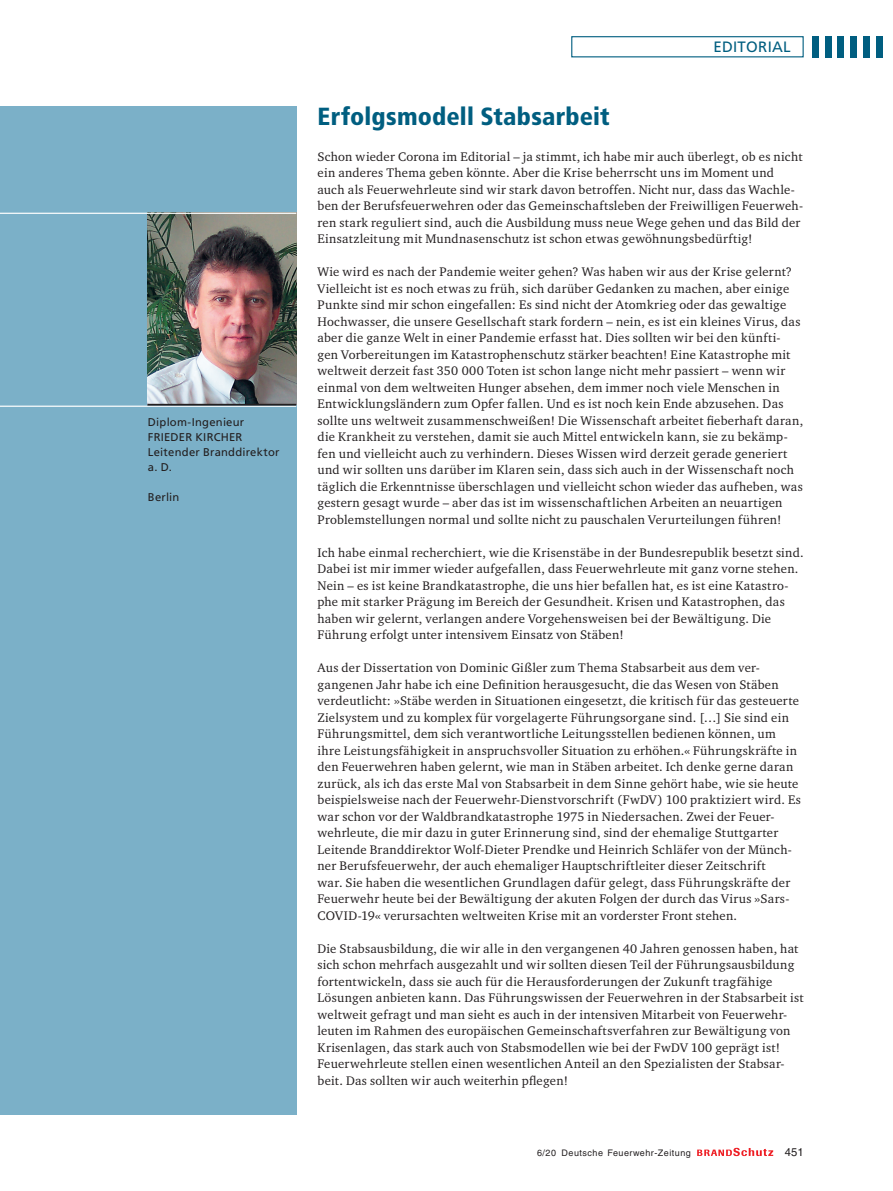
<style>
.page{position:relative;width:893px;height:1191px;background:#fff}
.page>*{position:absolute;margin:0;border:0;box-sizing:border-box;transform-origin:0 0}
.t1{font:900 condensed 24.75px "Frutiger LT";letter-spacing:.005em;color:#005e80}
.t2{font:15px "Frutiger LT";letter-spacing:.02em;color:#005e80}
.t3{font:12.75px/16.5px "Charter ITC";letter-spacing:.02em;color:#231f20}
.t4{font:11.25px/15px "Frutiger LT";letter-spacing:.02em;color:#231f20}
.t5{font:11.25px "Helvetica LT";color:#231f20}
.t6{font:9px "Helvetica LT";letter-spacing:.055em;color:#231f20}
</style>
<div class="page">
<div style="left:571px;top:36px;width:233px;height:21px;border:1px solid #005e80"></div>
<div style="left:812px;top:36px;width:7px;height:22px;background:#005e80"></div>
<div style="left:825px;top:36px;width:6px;height:22px;background:#005e80"></div>
<div style="left:838px;top:36px;width:6px;height:22px;background:#005e80"></div>
<div style="left:850px;top:36px;width:7px;height:22px;background:#005e80"></div>
<div style="left:863px;top:36px;width:7px;height:21px;background:#005e80"></div>
<div style="left:876px;top:36px;width:6px;height:21px;background:#005e80"></div>
<svg style="left:697px;top:1147px;width:76px;height:9px"></svg>
<div style="left:0;top:106px;width:296px;height:1008px;background:#7bb0c8"></div>
<img style="left:147px;top:214px;width:149px;height:190px">
<hr style="left:0;top:213px;width:296px;height:1px;background:#fff">
<hr style="left:0;top:405px;width:296px;height:2px;background:#fff">
<hr style="left:147px;top:404px;width:149px;height:1px;background:#231f20">
<p class="t4" style="left:148px;top:415px;width:133px">Diplom-Ingenieur<br>FRIEDER KIRCHER<br>Leitender Branddirektor a. D.</p>
<p class="t4" style="left:148px;top:490px;width:33px">Berlin</p>
<p class="t2" style="left:713px;top:38px;width:79px">EDITORIAL</p>
<h1 class="t1" style="left:317px;top:101px;width:294px">Erfolgsmodell Stabsarbeit</h1>
<p class="t3" style="left:317px;top:148px;width:487px">Schon wieder Corona im Editorial – ja stimmt, ich habe mir auch überlegt, ob es nicht ein anderes Thema geben könnte. Aber die Krise beherrscht uns im Moment und auch als Feuerwehrleute sind wir stark davon betroffen. Nicht nur, dass das Wachle&shy;ben der Berufsfeuerwehren oder das Gemeinschaftsleben der Freiwilligen Feuerweh&shy;ren stark reguliert sind, auch die Ausbildung muss neue Wege gehen und das Bild der Einsatzleitung mit Mundnasenschutz ist schon etwas gewöhnungsbedürftig!</p>
<p class="t3" style="left:317px;top:263px;width:487px">Wie wird es nach der Pandemie weiter gehen? Was haben wir aus der Krise gelernt?<br>Vielleicht ist es noch etwas zu früh, sich darüber Gedanken zu machen, aber einige Punkte sind mir schon eingefallen: Es sind nicht der Atomkrieg oder das gewaltige Hochwasser, die unsere Gesellschaft stark fordern – nein, es ist ein kleines Virus, das aber die ganze Welt in einer Pandemie erfasst hat. Dies sollten wir bei den künfti&shy;gen Vorbereitungen im Katastrophenschutz stärker beachten! Eine Katastrophe mit weltweit derzeit fast 350 000 Toten ist schon lange nicht mehr passiert – wenn wir einmal von dem weltweiten Hunger absehen, dem immer noch viele Menschen in Entwicklungsländern zum Opfer fallen. Und es ist noch kein Ende abzusehen. Das sollte uns weltweit zusammenschweißen! Die Wissenschaft arbeitet fieberhaft daran, die Krankheit zu verstehen, damit sie auch Mittel entwickeln kann, sie zu bekämp&shy;fen und vielleicht auch zu verhindern. Dieses Wissen wird derzeit gerade generiert und wir sollten uns darüber im Klaren sein, dass sich auch in der Wissenschaft noch täglich die Erkenntnisse überschlagen und vielleicht schon wieder das aufheben, was gestern gesagt wurde – aber das ist im wissenschaftlichen Arbeiten an neuartigen Problemstellungen normal und sollte nicht zu pauschalen Verurteilungen führen!</p>
<p class="t3" style="left:317px;top:544px;width:488px">Ich habe einmal recherchiert, wie die Krisenstäbe in der Bundesrepublik besetzt sind.<br>Dabei ist mir immer wieder aufgefallen, dass Feuerwehrleute mit ganz vorne stehen.<br>Nein – es ist keine Brandkatastrophe, die uns hier befallen hat, es ist eine Katastro&shy;phe mit starker Prägung im Bereich der Gesundheit. Krisen und Katastrophen, das haben wir gelernt, verlangen andere Vorgehensweisen bei der Bewältigung. Die Führung erfolgt unter intensivem Einsatz von Stäben!</p>
<p class="t3" style="left:317px;top:659px;width:485px">Aus der Dissertation von Dominic Gißler zum Thema Stabsarbeit aus dem ver&shy;gangenen Jahr habe ich eine Definition herausgesucht, die das Wesen von Stäben verdeutlicht: »Stäbe werden in Situationen eingesetzt, die kritisch für das gesteuerte Zielsystem und zu komplex für vorgelagerte Führungsorgane sind. […] Sie sind ein Führungsmittel, dem sich verantwortliche Leitungsstellen bedienen können, um ihre Leistungsfähigkeit in anspruchsvoller Situation zu erhöhen.« Führungskräfte in den Feuerwehren haben gelernt, wie man in Stäben arbeitet. Ich denke gerne daran zurück, als ich das erste Mal von Stabsarbeit in dem Sinne gehört habe, wie sie heute beispielsweise nach der Feuerwehr-Dienstvorschrift (FwDV) 100 praktiziert wird. Es war schon vor der Waldbrandkatastrophe 1975 in Niedersachen. Zwei der Feuer&shy;wehrleute, die mir dazu in guter Erinnerung sind, sind der ehemalige Stuttgarter Leitende Branddirektor Wolf-Dieter Prendke und Heinrich Schläfer von der Münch&shy;ner Berufsfeuerwehr, der auch ehemaliger Hauptschriftleiter dieser Zeitschrift<br>war. Sie haben die wesentlichen Grundlagen dafür gelegt, dass Führungskräfte der Feuerwehr heute bei der Bewältigung der akuten Folgen der durch das Virus »Sars-COVID-19« verursachten weltweiten Krise mit an vorderster Front stehen.</p>
<p class="t3" style="left:317px;top:940px;width:488px">Die Stabsausbildung, die wir alle in den vergangenen 40 Jahren genossen haben, hat sich schon mehrfach ausgezahlt und wir sollten diesen Teil der Führungsausbildung fortentwickeln, dass sie auch für die Herausforderungen der Zukunft tragfähige Lösungen anbieten kann. Das Führungswissen der Feuerwehren in der Stabsarbeit ist weltweit gefragt und man sieht es auch in der intensiven Mitarbeit von Feuerwehr&shy;leuten im Rahmen des europäischen Gemeinschaftsverfahren zur Bewältigung von Krisenlagen, das stark auch von Stabsmodellen wie bei der FwDV 100 geprägt ist!<br>Feuerwehrleute stellen einen wesentlichen Anteil an den Spezialisten der Stabsar&shy;beit. Das sollten wir auch weiterhin pflegen!</p>
<p class="t6" style="left:537px;top:1147px;width:155px">6/20 Deutsche Feuerwehr-Zeitung</p>
<p class="t5" style="left:785px;top:1145px;width:20px">451</p>
</div>
